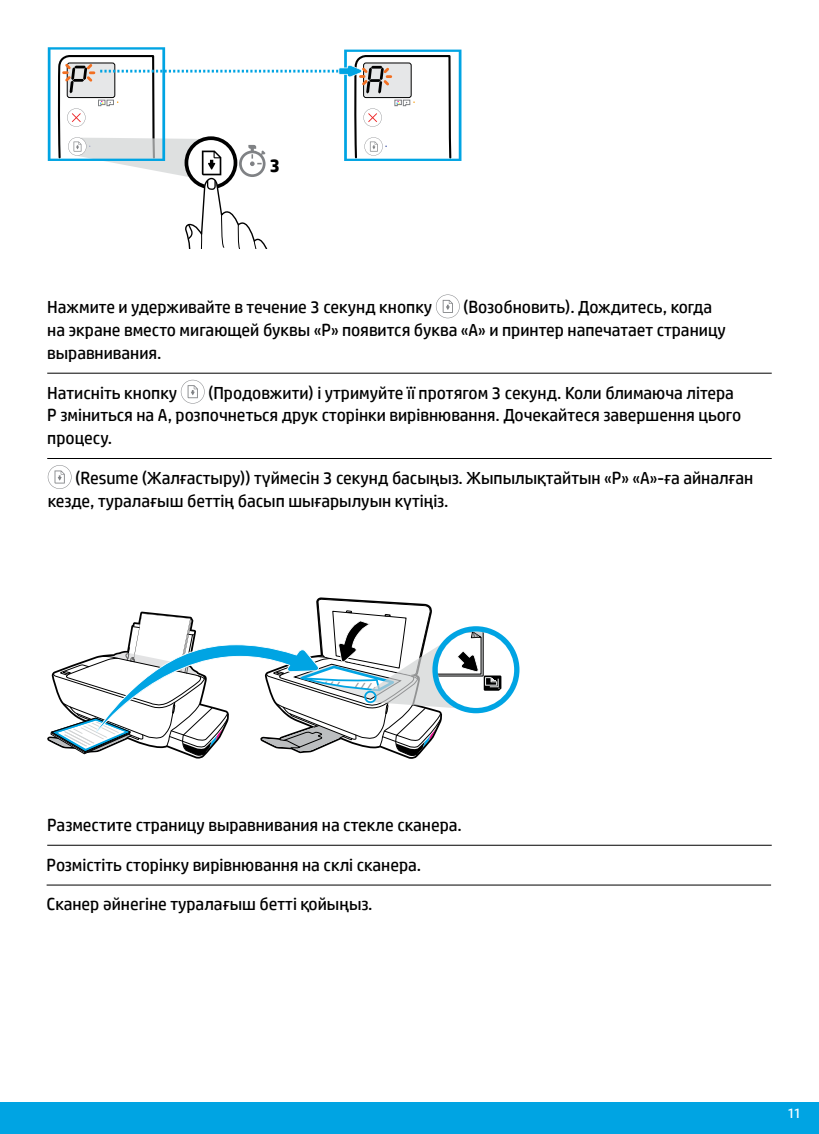
<style>
.page{position:relative;width:819px;height:1134px;background:#fff}
.page>*{position:absolute;margin:0;border:0;box-sizing:border-box;transform-origin:0 0}
.t1{font:700 18.9px "HP Simplified";color:#000}
.t2{font:17.5px/22.8px "HP Simplified";color:#000}
.t3{font:14px "HP Simplified";color:#fff}
</style>
<div class="page">
<div style="left:0;top:1102px;width:819px;height:32px;background:#00a4e3"></div>
<svg style="left:48px;top:47px;width:413px;height:201px"></svg>
<svg style="left:47px;top:597px;width:472px;height:162px"></svg>
<svg style="left:48px;top:465px;width:24px;height:24px"></svg>
<hr style="left:47px;top:458px;width:725px;height:1px;background:#000">
<svg style="left:181px;top:380px;width:24px;height:24px"></svg>
<hr style="left:47px;top:885px;width:724px;height:1px;background:#000">
<hr style="left:47px;top:373px;width:725px;height:1px;background:#000">
<svg style="left:436px;top:295px;width:24px;height:23px"></svg>
<hr style="left:47px;top:845px;width:725px;height:1px;background:#000">
<p class="t1" style="left:270px;top:153px;width:12px">3</p>
<p class="t2" style="left:47px;top:296px;width:680px;text-indent:416px">(Возобновить). Дождитесь, когда на экране вместо мигающей буквы «P» появится буква «A» и принтер напечатает страницу выравнивания.</p>
<p class="t2" style="left:47px;top:296px;width:387px">Нажмите и удерживайте в течение 3 секунд кнопку</p>
<p class="t2" style="left:47px;top:381px;width:696px;text-indent:161px">(Продовжити) і утримуйте її протягом 3 секунд. Коли блимаюча літера<br>P зміниться на A, розпочнеться друк сторінки вирівнювання. Дочекайтеся завершення цього процесу.</p>
<p class="t2" style="left:47px;top:381px;width:132px">Натисніть кнопку</p>
<p class="t2" style="left:48px;top:466px;width:707px;text-indent:27px">(Resume (Жалғастыру)) түймесін 3 секунд басыңыз. Жыпылықтайтын «P» «A»-ға айналған кезде, туралағыш беттің басып шығарылуын күтіңіз.</p>
<p class="t2" style="left:47px;top:813px;width:416px">Разместите страницу выравнивания на стекле сканера.</p>
<p class="t2" style="left:47px;top:853px;width:376px">Розмістіть сторінку вирівнювання на склі сканера.</p>
<p class="t2" style="left:47px;top:893px;width:328px">Сканер әйнегіне туралағыш бетті қойыңыз.</p>
<p class="t3" style="left:788px;top:1104px;width:15px">11</p>
</div>
